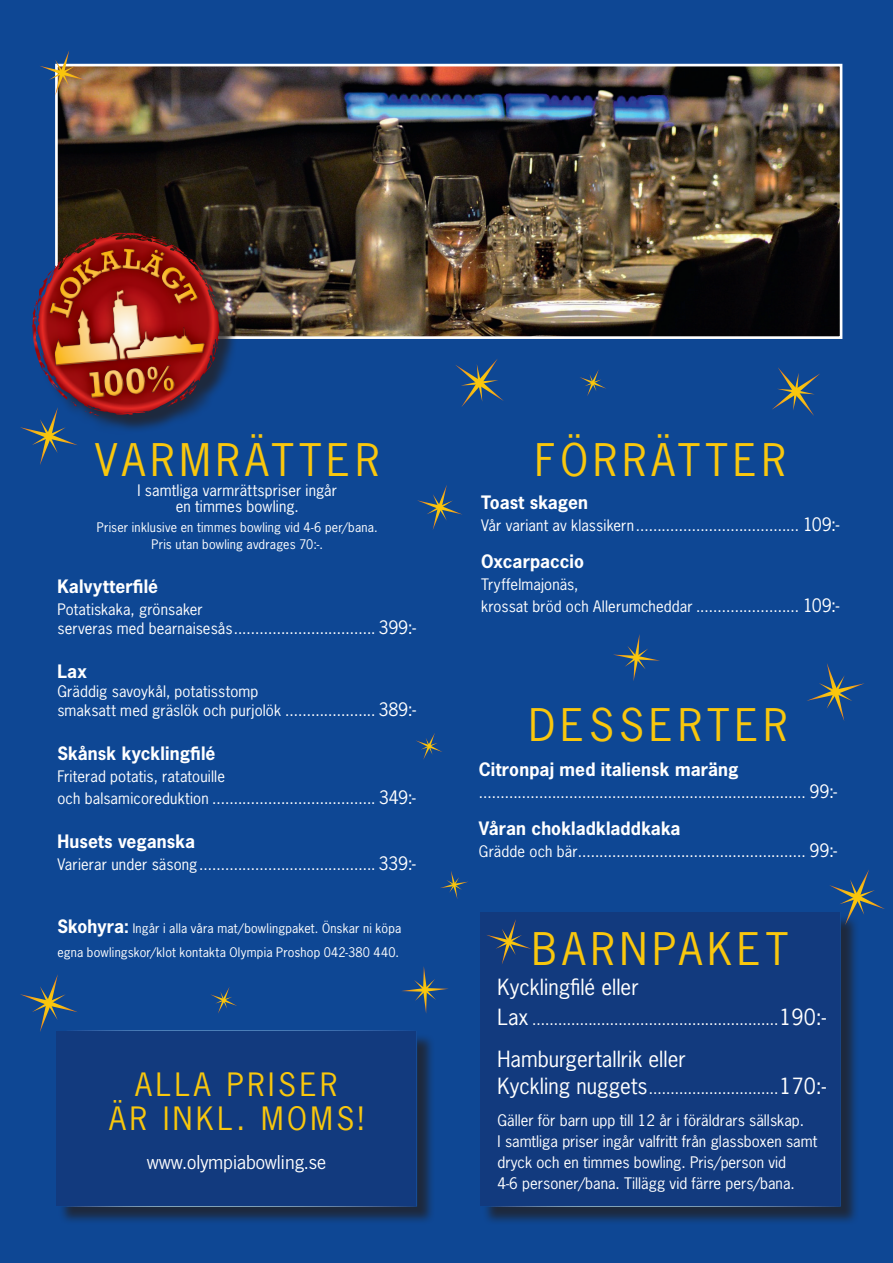
<style>
.page{position:relative;width:893px;height:1263px;background:#0e4794}
.page>*{position:absolute;margin:0;border:0;box-sizing:border-box;transform-origin:0 0}
.t1{font:42.3px "News Gothic Std";letter-spacing:.12em;color:#f9c70d}
.t2{font:30.3px/34.8px "News Gothic Std";letter-spacing:.12em;color:#f9c70d;text-align:center}
.t3{font:21px "News Gothic Std";color:#fff}
.t4{font:21px "News Got T";color:#fff}
.t5{font:700 17.4px "News Gothic Std";letter-spacing:.01em;color:#fff}
.t6{font:15px/21px "News Gothic Std";letter-spacing:.005em;color:#fff}
.t7{font:12.45px/16.5px "News Gothic Std";letter-spacing:.015em;color:#fff;text-align:center}
.s1{font-size:17.4px}
.s2{font-weight:700;font-size:17.4px}
.s3{font-size:21px}
</style>
<div class="page">
<div style="left:482px;top:914px;width:377px;height:311px;background:#231f20;opacity:.75"></div>
<div style="left:479px;top:912px;width:362px;height:295px;background:#123a7e"></div>
<svg style="left:402px;top:966px;width:46px;height:47px"></svg>
<svg style="left:20px;top:974px;width:57px;height:58px"></svg>
<svg style="left:613px;top:634px;width:47px;height:47px"></svg>
<svg style="left:487px;top:919px;width:44px;height:45px"></svg>
<svg style="left:772px;top:367px;width:48px;height:49px"></svg>
<svg style="left:829px;top:870px;width:56px;height:55px"></svg>
<svg style="left:455px;top:359px;width:49px;height:48px"></svg>
<svg style="left:807px;top:663px;width:57px;height:58px"></svg>
<svg style="left:417px;top:485px;width:45px;height:45px"></svg>
<svg style="left:416px;top:733px;width:26px;height:27px"></svg>
<svg style="left:580px;top:370px;width:26px;height:26px"></svg>
<svg style="left:210px;top:987px;width:27px;height:26px"></svg>
<svg style="left:440px;top:871px;width:28px;height:28px"></svg>
<img style="left:59px;top:68px;width:779px;height:267px">
<div style="left:55px;top:64px;width:787px;height:275px;border:3px solid #fff"></div>
<div style="left:35px;top:235px;width:203px;height:202px;background:#231f20;opacity:.75"></div>
<img style="left:115px;top:411px;width:35px;height:4px">
<img style="left:100px;top:416px;width:14px;height:3px">
<img style="left:32px;top:321px;width:1px;height:14px">
<img style="left:138px;top:236px;width:30px;height:9px">
<img style="left:38px;top:233px;width:80px;height:67px">
<img style="left:78px;top:237px;width:63px;height:172px">
<svg style="left:167px;top:375px;width:37px;height:32px"></svg>
<svg style="left:210px;top:293px;width:5px;height:12px"></svg>
<svg style="left:144px;top:234px;width:17px;height:8px"></svg>
<svg style="left:131px;top:236px;width:7px;height:3px"></svg>
<svg style="left:89px;top:237px;width:12px;height:6px"></svg>
<svg style="left:75px;top:247px;width:4px;height:3px"></svg>
<img style="left:33px;top:308px;width:12px;height:64px">
<svg style="left:34px;top:300px;width:4px;height:14px"></svg>
<img style="left:43px;top:370px;width:25px;height:29px">
<img style="left:64px;top:256px;width:107px;height:136px">
<svg style="left:20px;top:401px;width:80px;height:64px"></svg>
<img style="left:50px;top:299px;width:24px;height:20px">
<img style="left:60px;top:277px;width:22px;height:22px">
<img style="left:72px;top:257px;width:30px;height:29px">
<img style="left:101px;top:250px;width:21px;height:23px">
<img style="left:122px;top:249px;width:18px;height:21px">
<img style="left:140px;top:249px;width:25px;height:29px">
<img style="left:162px;top:267px;width:24px;height:22px">
<img style="left:174px;top:282px;width:24px;height:22px">
<img style="left:113px;top:290px;width:28px;height:70px">
<img style="left:55px;top:308px;width:64px;height:57px">
<img style="left:124px;top:327px;width:82px;height:32px">
<img style="left:89px;top:372px;width:15px;height:26px">
<img style="left:104px;top:370px;width:20px;height:26px">
<img style="left:126px;top:368px;width:19px;height:26px">
<img style="left:147px;top:365px;width:28px;height:27px">
<svg style="left:40px;top:50px;width:45px;height:46px"></svg>
<div style="left:58px;top:1033px;width:378px;height:192px;background:#231f20;opacity:.75"></div>
<div style="left:56px;top:1030px;width:361px;height:177px;background:#123a7e"></div>
<h1 class="t1" style="left:95px;top:433px;width:286px">VARMRÄTTER</h1>
<p class="t6" style="left:137px;top:483px;width:201px;line-height:15.5px;text-align:center">I samtliga varmrättspriser ingår en timmes bowling.</p>
<p class="t7" style="left:97px;top:519px;width:282px">Priser inklusive en timmes bowling vid 4-6 per/bana.<br>Pris utan bowling avdrages 70:-.</p>
<p class="t5" style="left:57px;top:575px;width:102px">Kalvytterfilé</p>
<p class="t6" style="left:57px;top:600px;width:360px;line-height:19px">Potatiskaka, grönsaker<br>serveras med bearnaisesås................................. <span class="s1">399:-</span></p>
<p class="t5" style="left:57px;top:660px;width:31px">Lax</p>
<p class="t6" style="left:57px;top:682px;width:360px;line-height:19px">Gräddig savoykål, potatisstomp<br>smaksatt med gräslök och purjolök ..................... <span class="s1">389:-</span></p>
<p class="t5" style="left:57px;top:742px;width:160px">Skånsk kycklingfilé</p>
<p class="t6" style="left:57px;top:765px;width:360px;line-height:22px">Friterad potatis, ratatouille<br>och balsamicoreduktion ...................................... <span class="s1">349:-</span></p>
<p class="t5" style="left:57px;top:830px;width:139px">Husets veganska</p>
<p class="t6" style="left:57px;top:854px;width:360px">Varierar under säsong......................................... <span class="s1">339:-</span></p>
<p class="t7" style="left:57px;top:917px;width:345px;line-height:23.4px;text-align:left"><span class="s2">Skohyra:</span> Ingår i alla våra mat/bowlingpaket. Önskar ni köpa egna bowlingskor/klot kontakta Olympia Proshop 042-380 440.</p>
<h2 class="t2" style="left:109px;top:1066px;width:256px">ALLA PRISER<br>ÄR INKL. MOMS!</h2>
<h3 class="t4" style="left:147px;top:1151px;width:181px">www.olympiabowling.se</h3>
<h1 class="t1" style="left:535px;top:433px;width:253px">FÖRRÄTTER</h1>
<p class="t5" style="left:481px;top:491px;width:108px">Toast skagen</p>
<p class="t6" style="left:481px;top:514px;width:360px">Vår variant av klassikern...................................... <span class="s1">109:-</span></p>
<p class="t5" style="left:481px;top:549px;width:105px">Oxcarpaccio</p>
<p class="t6" style="left:481px;top:573px;width:360px;line-height:22px">Tryffelmajonäs,<br>krossat bröd och Allerumcheddar ........................ <span class="s1">109:-</span></p>
<h1 class="t1" style="left:529px;top:698px;width:260px">DESSERTER</h1>
<p class="t5" style="left:479px;top:758px;width:261px">Citronpaj med italiensk maräng</p>
<p class="t6" style="left:479px;top:781px;width:360px">............................................................................ <span class="s1">99:-</span></p>
<p class="t5" style="left:479px;top:816px;width:203px">Våran chokladkladdkaka</p>
<p class="t6" style="left:479px;top:840px;width:360px">Grädde och bär..................................................... <span class="s1">99:-</span></p>
<h1 class="t1" style="left:532px;top:922px;width:258px">BARNPAKET</h1>
<h3 class="t3" style="left:498px;top:974px;width:143px">Kycklingfilé eller</h3>
<p class="t6" style="left:498px;top:1009px;width:330px"><span class="s3">Lax</span> .........................................................<span class="s3">190:-</span></p>
<h3 class="t3" style="left:498px;top:1046px;width:190px">Hamburgertallrik eller</h3>
<p class="t6" style="left:498px;top:1072px;width:330px;line-height:32.1px"><span class="s3">Kyckling nuggets</span>..............................<span class="s3">170:-<br></span>Gäller för barn upp till 12 år i föräldrars sällskap.</p>
<p class="t6" style="left:498px;top:1131px;width:321px">I samtliga priser ingår valfritt från glassboxen samt dryck och en timmes bowling. Pris/person vid<br>4-6 personer/bana. Tillägg vid färre pers/bana.</p>
</div>
